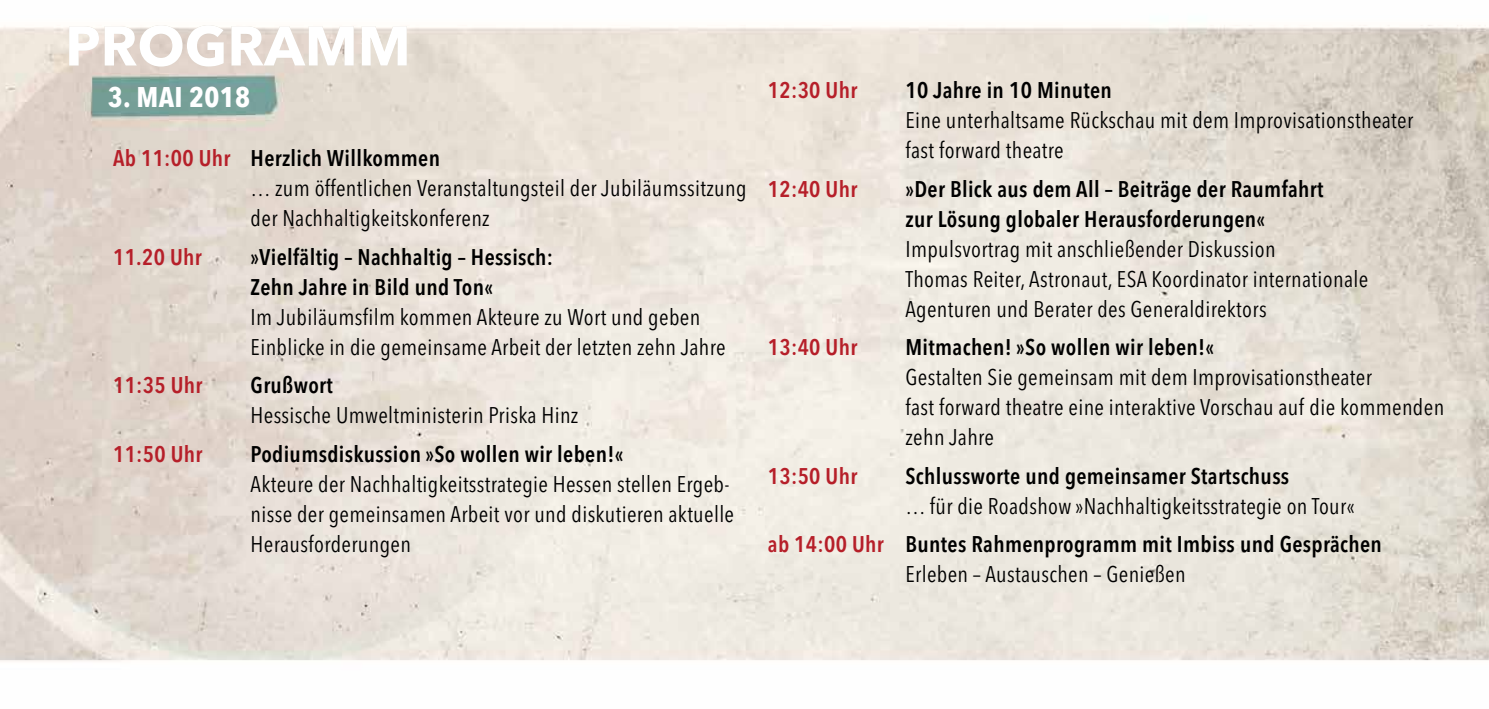
<style>
.page{position:relative;width:1489px;height:709px;background:#fff}
.page>*{position:absolute;margin:0;border:0;box-sizing:border-box;transform-origin:0 0}
.t1{font:700 55.5px "Avenir Next";color:#fff}
.t2{font:700 28.5px "Avenir Next Condensed";letter-spacing:.015em;color:#fff}
.t3{font:condensed 22.5px/30px "Avenir Next LT Pro";letter-spacing:.015em;color:#000}
.t4{font:600 condensed 22.5px/30px "Avenir Next LT Pro";letter-spacing:.015em;color:#000}
.t5{font:600 condensed 22.5px "Avenir Next LT Pro";letter-spacing:.015em;color:#b61f29}
</style>
<div class="page">
<img style="left:0;top:25px;width:1488px;height:636px">
<h1 class="t1" style="left:65px;top:-2px;width:347px">PROGRAMM</h1>
<p class="t2" style="left:108px;top:79px;width:144px">3. MAI 2018</p>
<p class="t5" style="left:113px;top:145px;width:119px">Ab 11:00 Uhr</p>
<p class="t4" style="left:251px;top:143px;width:191px">Herzlich Willkommen</p>
<p class="t3" style="left:251px;top:173px;width:497px">… zum öffentlichen Veranstaltungsteil der Jubiläumssitzung der Nachhaltigkeitskonferenz</p>
<p class="t5" style="left:113px;top:243px;width:90px">11.20 Uhr</p>
<p class="t4" style="left:251px;top:242px;width:304px">»Vielfältig – Nachhaltig – Hessisch:<br>Zehn Jahre in Bild und Ton«</p>
<p class="t3" style="left:251px;top:302px;width:476px">Im Jubiläumsfilm kommen Akteure zu Wort und geben<br>Einblicke in die gemeinsame Arbeit der letzten zehn Jahre</p>
<p class="t5" style="left:113px;top:372px;width:91px">11:35 Uhr</p>
<p class="t4" style="left:251px;top:370px;width:84px">Grußwort</p>
<p class="t3" style="left:251px;top:400px;width:329px">Hessische Umweltministerin Priska Hinz</p>
<p class="t5" style="left:113px;top:440px;width:91px">11:50 Uhr</p>
<p class="t4" style="left:251px;top:439px;width:374px">Podiumsdiskussion »So wollen wir leben!«</p>
<p class="t3" style="left:251px;top:469px;width:485px">Akteure der Nachhaltigkeitsstrategie Hessen stellen Ergeb&shy;nisse der gemeinsamen Arbeit vor und diskutieren aktuelle<br>Herausforderungen</p>
<p class="t5" style="left:767px;top:77px;width:91px">12:30 Uhr</p>
<p class="t4" style="left:905px;top:75px;width:208px">10 Jahre in 10 Minuten</p>
<p class="t3" style="left:905px;top:105px;width:509px">Eine unterhaltsame Rückschau mit dem Improvisationstheater fast forward theatre</p>
<p class="t5" style="left:767px;top:175px;width:91px">12:40 Uhr</p>
<p class="t4" style="left:905px;top:174px;width:419px">»Der Blick aus dem All – Beiträge der Raumfahrt zur Lösung globaler Herausforderungen«</p>
<p class="t3" style="left:905px;top:234px;width:371px">Impulsvortrag mit anschließender Diskussion</p>
<p class="t3" style="left:905px;top:264px;width:464px">Thomas Reiter, Astronaut, ESA Koordinator internationale<br>Agenturen und Berater des Generaldirektors</p>
<p class="t5" style="left:767px;top:333px;width:91px">13:40 Uhr</p>
<p class="t4" style="left:905px;top:332px;width:310px">Mitmachen! »So wollen wir leben!«</p>
<p class="t3" style="left:905px;top:362px;width:540px">Gestalten Sie gemeinsam mit dem Improvisationstheater<br>fast forward theatre eine interaktive Vorschau auf die kommenden zehn Jahre</p>
<p class="t5" style="left:767px;top:462px;width:91px">13:50 Uhr</p>
<p class="t4" style="left:905px;top:461px;width:385px">Schlussworte und gemeinsamer Startschuss</p>
<p class="t3" style="left:905px;top:491px;width:450px">… für die Roadshow »Nachhaltigkeitsstrategie on Tour«</p>
<p class="t5" style="left:767px;top:530px;width:117px">ab 14:00 Uhr</p>
<p class="t4" style="left:905px;top:529px;width:478px">Buntes Rahmenprogramm mit Imbiss und Gesprächen</p>
<p class="t3" style="left:905px;top:559px;width:282px">Erleben – Austauschen – Genießen</p>
</div>
